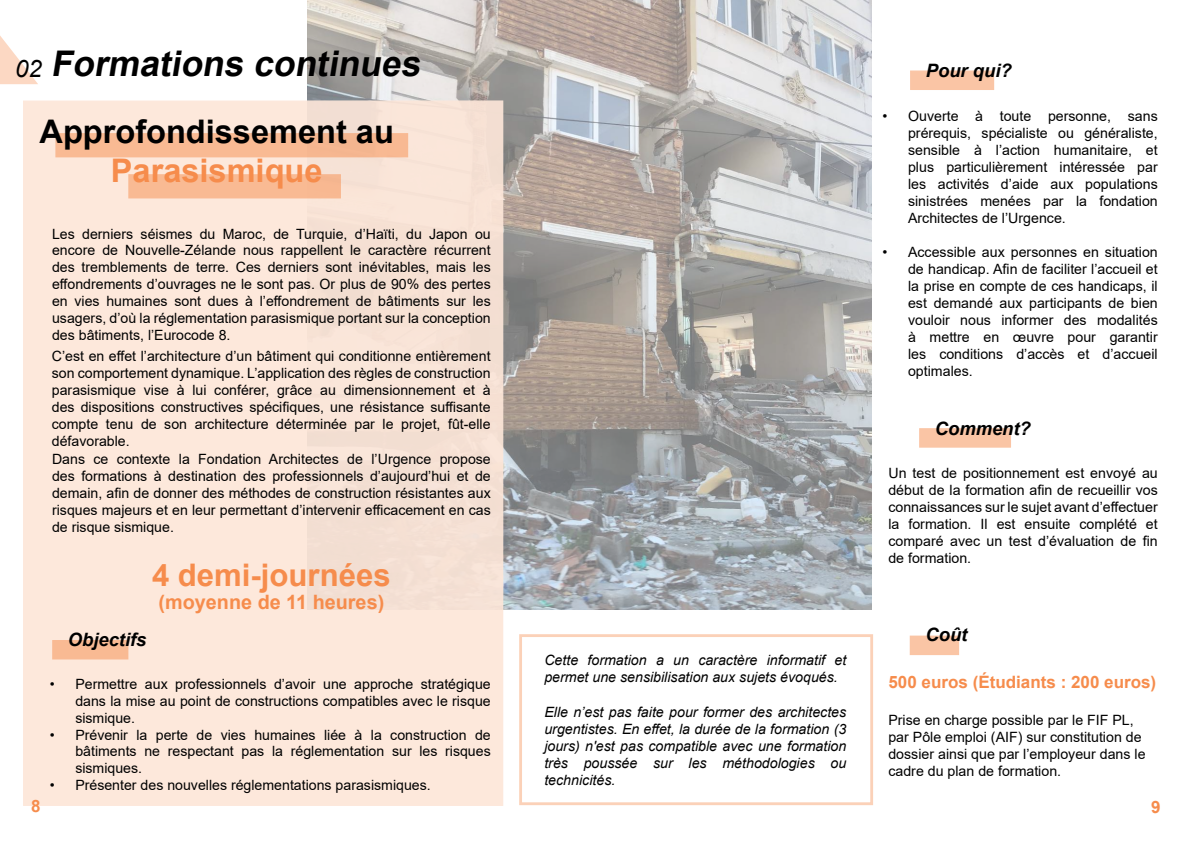
<style>
.page{position:relative;width:1191px;height:842px;background:#fff}
.page>*{position:absolute;margin:0;border:0;box-sizing:border-box;transform-origin:0 0}
.t1{font:italic 700 35.4px "Arial";color:#000}
.t2{font:700 32.5px "Arial";color:#000}
.t3{font:700 32.5px "Arial";color:#f68c4c}
.t4{font:700 31.1px "Arial";color:#f68c4c}
.t5{font:700 19.8px "Arial";color:#f68c4c}
.t6{font:italic 700 18.4px "Arial";color:#000}
.t7{font:700 17px "Arial";color:#f68c4c}
.t8{font:14.2px/17px "Arial";color:#000;text-align:justify}
.t9{font:italic 14.2px/17px "Arial";color:#000}
.t10{font:14.1px/17px "Arial";color:#000;text-align:justify}
.s1{font-weight:400;font-size:24px}
</style>
<div class="page">
<img style="left:307px;top:0;width:564px;height:609px">
<div style="left:23px;top:101px;width:480px;height:705px;background:#fde8db"></div>
<div style="left:128px;top:174px;width:213px;height:24px;background:#f9ba93"></div>
<div style="left:55px;top:133px;width:353px;height:24px;background:#f9ba93"></div>
<div style="left:52px;top:640px;width:76px;height:19px;background:#f9ba93"></div>
<svg style="left:0;top:36px;width:38px;height:48px"></svg>
<div style="left:910px;top:70px;width:84px;height:20px;background:#fac5a5"></div>
<div style="left:919px;top:428px;width:92px;height:20px;background:#fac5a5"></div>
<div style="left:909px;top:636px;width:50px;height:19px;background:#fac5a5"></div>
<h1 class="t1" style="left:15px;top:39px;width:414px"><span class="s1">0 2</span> Formations continues</h1>
<h2 class="t2" style="left:40px;top:108px;width:356px">Approfondissement au</h2>
<h2 class="t3" style="left:111px;top:147px;width:213px">Parasismique</h2>
<p class="t10" style="left:52px;top:225px;width:440px">Les derniers séismes du Maroc, de Turquie, d’Haïti, du Japon ou encore de Nouvelle-Zélande nous rappellent le caractère récurrent des tremblements de terre. Ces derniers sont inévitables, mais les effondrements d’ouvrages ne le sont pas. Or plus de 90% des pertes en vies humaines sont dues à l’effondrement de bâtiments sur les usagers, d’où la réglementation parasismique portant sur la conception des bâtiments, l’Eurocode 8.</p>
<p class="t10" style="left:52px;top:347px;width:440px">C’est en effet l’architecture d’un bâtiment qui conditionne entièrement son comportement dynamique. L’application des règles de construction parasismique vise à lui conférer, grâce au dimensionnement et à des dispositions constructives spécifiques, une résistance suffisante compte tenu de son architecture déterminée par le projet, fût-elle défavorable.</p>
<p class="t10" style="left:52px;top:451px;width:440px">Dans ce contexte la Fondation Architectes de l’Urgence propose des formations à destination des professionnels d’aujourd’hui et de demain, afin de donner des méthodes de construction résistantes aux risques majeurs et en leur permettant d’intervenir efficacement en cas de risque sismique.</p>
<h3 class="t4" style="left:152px;top:553px;width:240px">4 demi-journées</h3>
<h3 class="t5" style="left:159px;top:588px;width:227px">(moyenne de 11 heures)</h3>
<h3 class="t6" style="left:68px;top:627px;width:80px">Objectifs</h3>
<p class="t7" style="left:31px;top:794px;width:11px">8</p>
<p class="t10" style="left:75px;top:675px;width:417px;text-indent:-25px">• Permettre aux professionnels d’avoir une approche stratégique dans la mise au point de constructions compatibles avec le risque sismique.</p>
<p class="t10" style="left:75px;top:726px;width:417px;text-indent:-25px">• Prévenir la perte de vies humaines liée à la construction de bâtiments ne respectant pas la réglementation sur les risques sismiques.</p>
<p class="t10" style="left:50px;top:777px;width:382px">• Présenter des nouvelles réglementations parasismiques.</p>
<p class="t9" style="left:544px;top:652px;width:303px">Cette formation a un caractère informatif et permet une sensibilisation aux sujets évoqués.</p>
<p class="t9" style="left:544px;top:703px;width:303px;text-align:justify">Elle n’est pas faite pour former des architectes urgentistes. En effet, la durée de la formation (3 jours) n'est pas compatible avec une formation très poussée sur les méthodologies ou technicités.</p>
<h3 class="t6" style="left:925px;top:58px;width:88px">Pour qui?</h3>
<p class="t8" style="left:908px;top:107px;width:251px;text-indent:-26px">• Ouverte à toute personne, sans prérequis, spécialiste ou généraliste, sensible à l’action humanitaire, et plus particulièrement intéressée par les activités d’aide aux populations sinistrées menées par la fondation Architectes de l’Urgence.</p>
<p class="t8" style="left:908px;top:243px;width:251px;text-indent:-26px">• Accessible aux personnes en situation de handicap. Afin de faciliter l’accueil et la prise en compte de ces handicaps, il est demandé aux participants de bien vouloir nous informer des modalités à mettre en œuvre pour garantir les conditions d’accès et d’accueil optimales.</p>
<h3 class="t6" style="left:934px;top:416px;width:98px">Comment?</h3>
<p class="t8" style="left:888px;top:464px;width:271px">Un test de positionnement est envoyé au début de la formation afin de recueillir vos connaissances sur le sujet avant d’effectuer la formation. Il est ensuite complété et comparé avec un test d’évaluation de fin de formation.</p>
<h3 class="t6" style="left:925px;top:623px;width:44px">Coût</h3>
<p class="t7" style="left:888px;top:670px;width:269px">500 euros (Étudiants : 200 euros)</p>
<p class="t8" style="left:888px;top:711px;width:259px;text-align:left">Prise en charge possible par le FIF PL, par Pôle emploi (AIF) sur constitution de dossier ainsi que par l’employeur dans le cadre du plan de formation.</p>
<p class="t7" style="left:1151px;top:795px;width:11px">9</p>
</div>
